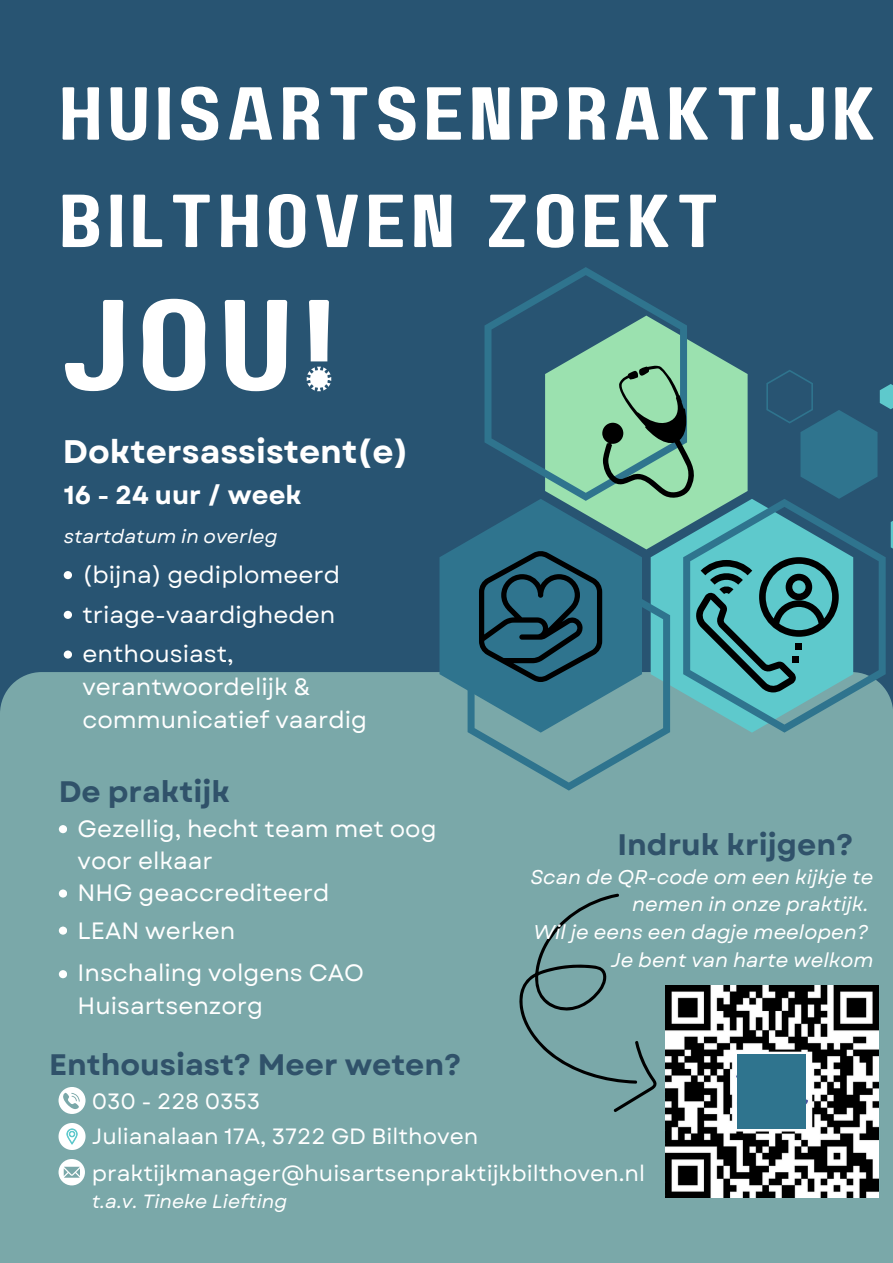
<style>
.page{position:relative;width:893px;height:1263px;background:#285472}
.page>*{position:absolute;margin:0;border:0;box-sizing:border-box;transform-origin:0 0}
.t1{font:128.32px "Paalalabas Display Wide BETA";color:#fff}
.t2{font:74.93px/107.3px "Paalalabas Display Wide BETA";letter-spacing:.05em;color:#fff}
.t3{font:700 32.62px "Garet";color:#fff}
.t4{font:700 29.62px "Garet";color:#30526a}
.t5{font:700 25.88px "Garet";color:#fff}
.t6{font:23.62px/32.6px "Garet";color:#fff}
.t7{font:22.12px "Garet";color:#fff}
.t8{font:italic 19.88px/27.6px "Garet";color:#fff;text-align:right}
.t9{font:italic 19.05px "Garet";color:#fff}
</style>
<div class="page">
<div style="left:0;top:672px;width:893px;height:591px;background:#7aa8a9"></div>
<div style="left:64px;top:571px;width:8px;height:8px;background:#fff;border-radius:50%"></div>
<div style="left:59px;top:825px;width:8px;height:8px;background:#fff;border-radius:50%"></div>
<div style="left:64px;top:611px;width:8px;height:8px;background:#fff;border-radius:50%"></div>
<div style="left:59px;top:889px;width:8px;height:8px;background:#fff;border-radius:50%"></div>
<div style="left:64px;top:650px;width:8px;height:9px;background:#fff;border-radius:50%"></div>
<div style="left:59px;top:926px;width:8px;height:9px;background:#fff;border-radius:50%"></div>
<div style="left:59px;top:970px;width:8px;height:8px;background:#fff;border-radius:50%"></div>
<svg style="left:59px;top:1087px;width:27px;height:27px"></svg>
<svg style="left:59px;top:1123px;width:27px;height:27px"></svg>
<svg style="left:439px;top:501px;width:202px;height:232px;fill:#2f748e"></svg>
<svg style="left:651px;top:549px;width:32px;height:184px;background:#62bec1"></svg>
<svg style="left:545px;top:339px;width:202px;height:210px;background:#7bbda1"></svg>
<svg style="left:467px;top:557px;width:203px;height:233px;background:#55919d"></svg>
<svg style="left:683px;top:499px;width:202px;height:234px"></svg>
<svg style="left:484px;top:267px;width:203px;height:234px"></svg>
<svg style="left:890px;top:521px;width:3px;height:28px"></svg>
<svg style="left:766px;top:370px;width:127px;height:129px"></svg>
<svg style="left:602px;top:366px;width:96px;height:134px;background:#73ab89"></svg>
<svg style="left:479px;top:550px;width:123px;height:132px;background:#225669"></svg>
<svg style="left:694px;top:557px;width:144px;height:135px;background:#469598"></svg>
<div style="left:795px;top:643px;width:7px;height:7px;background:#000"></div>
<div style="left:792px;top:657px;width:7px;height:6px;background:#000"></div>
<svg style="left:59px;top:1159px;width:26px;height:26px"></svg>
<svg style="left:519px;top:893px;width:138px;height:220px;background:#729e9e"></svg>
<img style="left:665px;top:985px;width:213px;height:213px">
<div style="left:737px;top:1054px;width:69px;height:75px;background:#2f748e"></div>
<h5 class="t2" style="left:59px;top:65px;width:819px">HUISARTSENPRAKTIJK<br>BILTHOVEN ZOEKT</h5>
<p class="t1" style="left:59px;top:292px;width:281px">JOU!</p>
<p class="t3" style="left:63px;top:428px;width:347px">Doktersassistent(e)</p>
<p class="t5" style="left:64px;top:477px;width:239px">16 - 24 uur / week</p>
<p class="t9" style="left:64px;top:522px;width:215px">startdatum in overleg</p>
<h1 class="t6" style="left:82px;top:558px;width:259px">(bijna) gediplomeerd</h1>
<p class="t6" style="left:82px;top:598px;width:254px">triage-vaardigheden</p>
<p class="t6" style="left:82px;top:638px;width:286px">enthousiast, verantwoordelijk &amp; communicatief vaardig</p>
<h5 class="t4" style="left:59px;top:770px;width:173px">De praktijk</h5>
<h3 class="t6" style="left:78px;top:812px;width:360px">Gezellig, hecht team met oog voor elkaar</h3>
<p class="t6" style="left:78px;top:877px;width:253px">NHG geaccrediteerd</p>
<p class="t6" style="left:78px;top:914px;width:159px">LEAN werken</p>
<h5 class="t6" style="left:78px;top:956px;width:288px">Inschaling volgens CAO<br>Huisartsenzorg</h5>
<p class="t4" style="left:49px;top:1043px;width:414px">Enthousiast? Meer weten?</p>
<h5 class="t7" style="left:92px;top:1085px;width:170px">030 - 228 0353</h5>
<h3 class="t7" style="left:92px;top:1120px;width:388px">Julianalaan 17A, 3722 GD Bilthoven</h3>
<h3 class="t4" style="left:617px;top:823px;width:237px">Indruk krijgen?</h3>
<h4 class="t8" style="left:530px;top:863px;width:344px">Scan de QR-code om een kijkje te nemen in onze praktijk.</h4>
<p class="t8" style="left:533px;top:918px;width:336px">Wil je eens een dagje meelopen?</p>
<h5 class="t8" style="left:611px;top:946px;width:264px">Je bent van harte welkom</h5>
<h5 class="t7" style="left:92px;top:1157px;width:555px">praktijkmanager@huisartsenpraktijkbilthoven.nl</h5>
<h5 class="t9" style="left:92px;top:1188px;width:197px">t.a.v. Tineke Liefting</h5>
</div>
